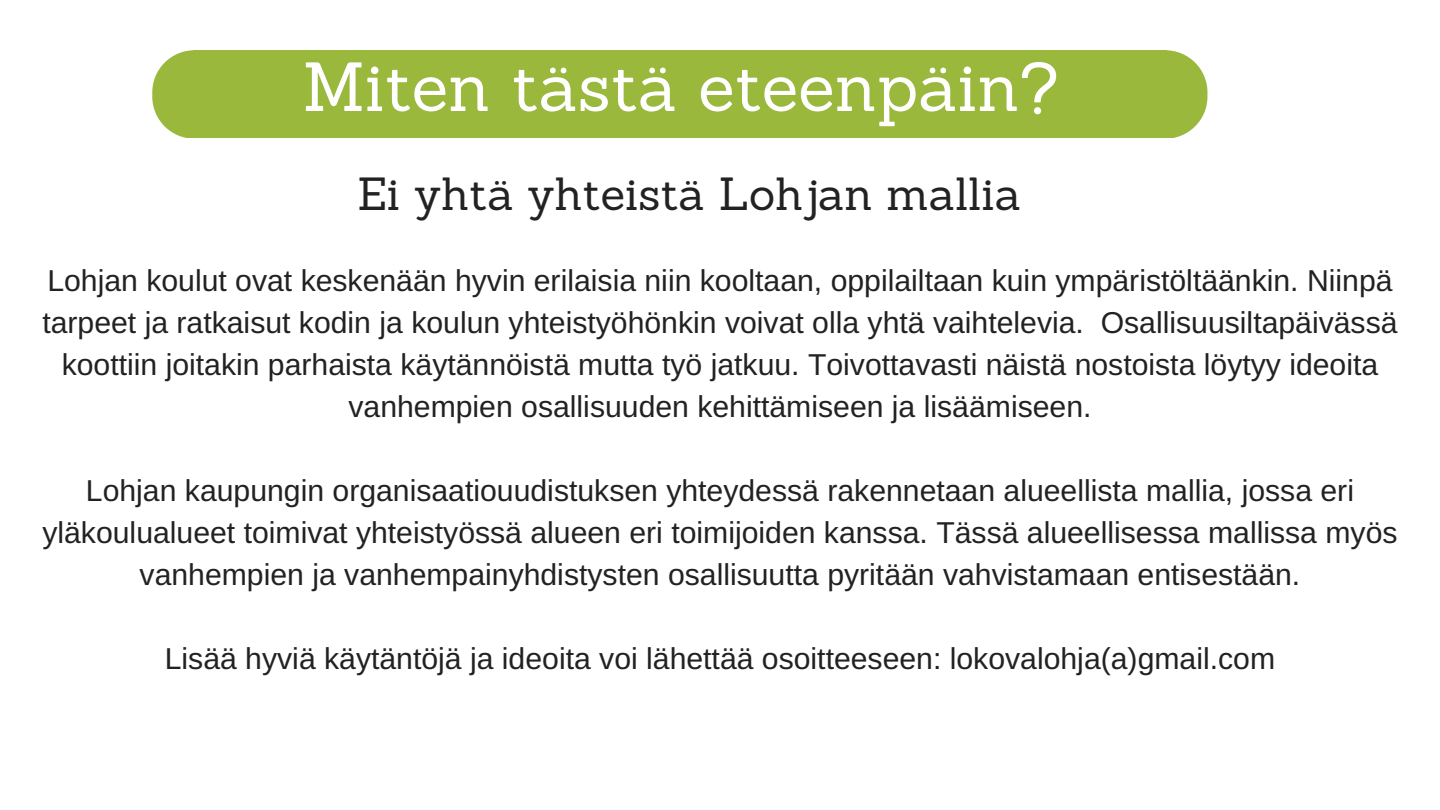
<style>
.page{position:relative;width:1440px;height:810px;background:#fff}
.page>*{position:absolute;margin:0;border:0;box-sizing:border-box;transform-origin:0 0}
.t1{font:67.7px "Sanchez";color:#fff}
.t2{font:45.3px "Sanchez";color:#222}
.t3{font:30.2px/42px "Arimo";color:#222;text-align:center}
</style>
<div class="page">
<div style="left:193px;top:50px;width:974px;height:87px;background:#99b83c"></div>
<svg style="left:1167px;top:50px;width:40px;height:87px"></svg>
<svg style="left:152px;top:50px;width:41px;height:87px"></svg>
<h1 class="t1" style="left:303px;top:43px;width:758px">Miten tästä eteenpäin?</h1>
<h2 class="t2" style="left:357px;top:165px;width:665px">Ei yhtä yhteistä Lohjan mallia</h2>
<p class="t3" style="left:42px;top:260px;width:1357px">Lohjan koulut ovat keskenään hyvin erilaisia niin kooltaan, oppilailtaan kuin ympäristöltäänkin. Niinpä tarpeet ja ratkaisut kodin ja koulun yhteistyöhönkin voivat olla yhtä vaihtelevia. Osallisuusiltapäivässä koottiin joitakin parhaista käytännöistä mutta työ jatkuu. Toivottavasti näistä nostoista löytyy ideoita vanhempien osallisuuden kehittämiseen ja lisäämiseen.</p>
<p class="t3" style="left:42px;top:470px;width:1357px">Lohjan kaupungin organisaatiouudistuksen yhteydessä rakennetaan alueellista mallia, jossa eri yläkoulualueet toimivat yhteistyössä alueen eri toimijoiden kanssa. Tässä alueellisessa mallissa myös vanhempien ja vanhempainyhdistysten osallisuutta pyritään vahvistamaan entisestään.</p>
<p class="t3" style="left:165px;top:638px;width:1112px">Lisää hyviä käytäntöjä ja ideoita voi lähettää osoitteeseen: lokovalohja(a)gmail.com</p>
</div>
